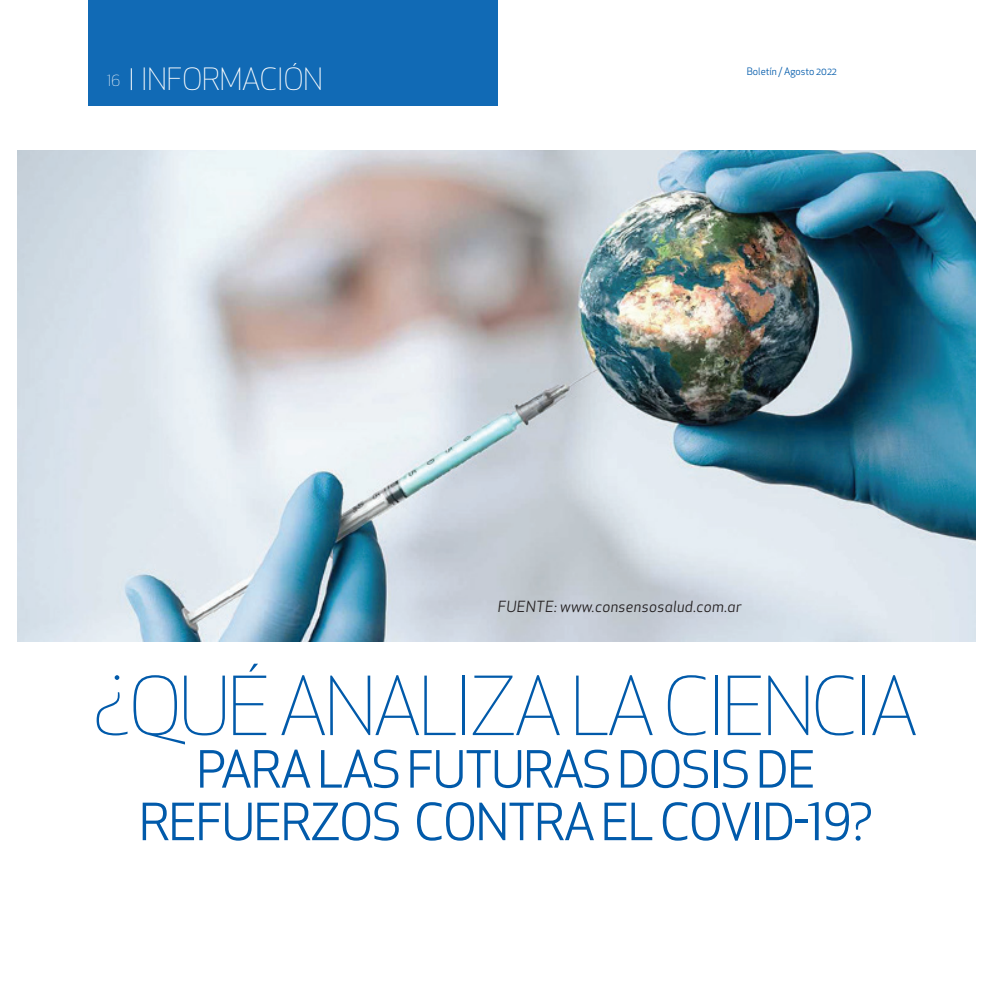
<style>
.page{position:relative;width:993px;height:993px;background:#fff}
.page>*{position:absolute;margin:0;border:0;box-sizing:border-box;transform-origin:0 0}
.t1{font:300 79.25px "Apex New";letter-spacing:-.03em;color:#015aaa}
.t2{font:50px/52.5px "Apex New";letter-spacing:-.03em;color:#015aaa;text-align:center}
.t3{font:300 30px "Apex New";color:#fff}
.t4{font:italic 15px "Apex New";letter-spacing:.025em;color:#231f20}
.t5{font:10px "Apex New";color:#015aaa}
.s1{font-size:15px}
</style>
<div class="page">
<div style="left:89px;top:0;width:408px;height:105px;background:#116ab5"></div>
<svg style="left:131px;top:68px;width:1px;height:22px"></svg>
<img style="left:18px;top:150px;width:956px;height:491px">
<p class="t3" style="left:107px;top:61px;width:217px"><span class="s1">16</span> INFORMACIÓN</p>
<p class="t5" style="left:746px;top:65px;width:92px">Boletín / Agosto 2022</p>
<p class="t4" style="left:497px;top:597px;width:245px">FUENTE: www.consensosalud.com.ar</p>
<h1 class="t1" style="left:94px;top:657px;width:824px">¿QUÉ ANALIZA LA CIENCIA</h1>
<p class="t2" style="left:139px;top:743px;width:735px">PARA LAS FUTURAS DOSIS DE<br>REFUERZOS CONTRA EL COVID-19?</p>
</div>
